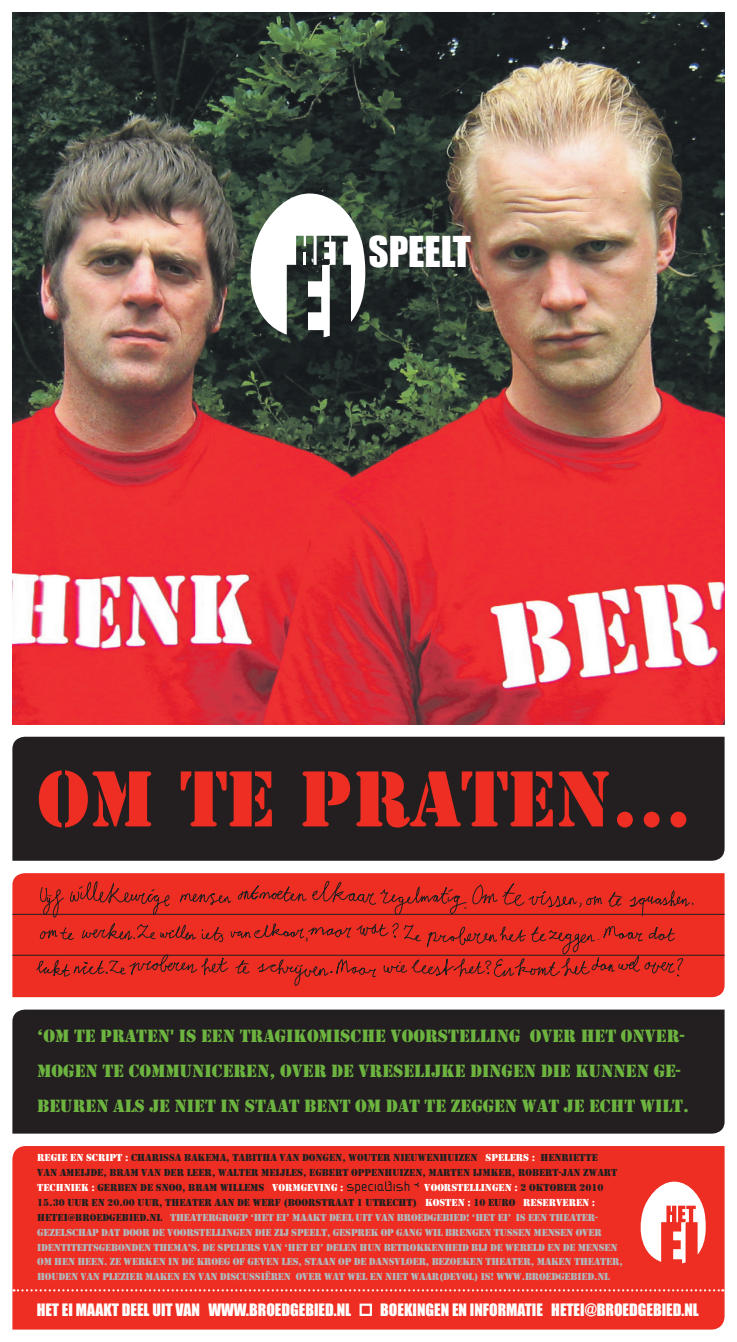
<style>
.page{position:relative;width:737px;height:1342px;background:#fff}
.page>*{position:absolute;margin:0;border:0;box-sizing:border-box;transform-origin:0 0}
.t1{font:73.5px "Stencil Std";color:#ee2e22}
.t2{font:39.02px "Impact";color:#fff}
.t3{font:18.38px/35px "Stencil";color:#6cb43f}
.t4{font:15.75px "Impact";color:#fff}
.t5{font:10.5px/14.9px "Stencil";letter-spacing:-.015em;color:#b2b7bb}
.t6{font:10.5px/14.9px "Stencil";color:#231f20}
.t7{font:10.5px "Stencil";color:#fff}
.s1{color:#fff}
.s2{color:#231f20}
</style>
<div class="page">
<div style="left:12px;top:1009px;width:712px;height:125px;background:#231f20"></div>
<img style="left:12px;top:12px;width:712px;height:712px">
<div style="left:12px;top:873px;width:712px;height:124px;background:#ee2e22"></div>
<svg style="left:35px;top:880px;width:658px;height:110px"></svg>
<div style="left:12px;top:737px;width:712px;height:124px;background:#231f20"></div>
<svg style="left:244px;top:193px;width:126px;height:144px"></svg>
<div style="left:12px;top:1146px;width:712px;height:183px;background:#ee2e22"></div>
<svg style="left:637px;top:1182px;width:71px;height:81px"></svg>
<svg style="left:347px;top:1181px;width:71px;height:13px"></svg>
<svg style="left:13px;top:1289px;width:710px;height:2px"></svg>
<div style="left:359px;top:1303px;width:13px;height:13px;border:2px solid #fff"></div>
<hr style="left:12px;top:914px;width:712px;height:1px;background:#231f20">
<hr style="left:12px;top:955px;width:712px;height:1px;background:#231f20">
<p class="t2" style="left:368px;top:227px;width:104px">SPEELT</p>
<p class="t1" style="left:37px;top:751px;width:656px">OM TE PRATEN...</p>
<p class="t3" style="left:37px;top:1018px;width:653px">‘OM TE PRATEN' IS EEN TRAGIKOMISCHE VOORSTELLING OVER HET ONVER-<br>MOGEN TE COMMUNICEREN, OVER DE VRESELIJKE DINGEN DIE KUNNEN GE-<br>BEUREN ALS JE NIET IN STAAT BENT OM DAT TE ZEGGEN WAT JE ECHT WILT.</p>
<p class="t6" style="left:37px;top:1150px;width:582px"><span class="s1">REGIE EN SCRIPT :</span> CHARISSA BAKEMA, TABITHA VAN DONGEN, WOUTER NIEUWENHUIZEN <span class="s1">SPELERS :</span> HENRIETTE<br>VAN AMEIJDE, BRAM VAN DER LEER, WALTER MEIJLES, EGBERT OPPENHUIZEN, MARTEN IJMKER, ROBERT-JAN ZWART<br><span class="s1">TECHNIEK :</span> GERBEN DE SNOO, BRAM WILLEMS <span class="s1">VORMGEVING :</span></p>
<p class="t7" style="left:424px;top:1181px;width:8px">VOO</p>
<p class="t7" style="left:444px;top:1181px;width:161px">RSTELLINGEN : <span class="s2">2 OKTOBER 2010</span></p>
<p class="t5" style="left:37px;top:1195px;width:587px;text-indent:271px"><span class="s2">RSTRAAT 1 UTRECHT)</span> <span class="s1">KOSTEN :</span> <span class="s2">10 EURO</span> <span class="s1">RESERVEREN :<br></span><span class="s2">HETEI@BROEDGEBIED.NL</span> THEATERGROEP ‘HET EI’ MAAKT DEEL UIT VAN BROEDGEBIED! ‘HET EI’ IS EEN THEATER-GEZELSCHAP DAT DOOR DE VOORSTELLINGEN DIE ZIJ SPEELT, GESPREK OP GANG WIL BRENGEN TUSSEN MENSEN OVER IDENTITEITSGEBONDEN THEMA’S. DE SPELERS VAN ‘HET EI’ DELEN HUN BETROKKENHEID BIJ DE WERELD EN DE MENSEN OM HEN HEEN. ZE WERKEN IN DE KROEG OF GEVEN LES, STAAN OP DE DANSVLOER, BEZOEKEN THEATER, MAKEN THEATER, HOUDEN VAN PLEZIER MAKEN EN VAN DISCUSSIËREN OVER WAT WEL EN NIET WAAR(DEVOL) IS! WWW.BROEDGEBIED.NL</p>
<p class="t4" style="left:37px;top:1300px;width:316px">HET EI MAAKT DEEL UIT VAN WWW.BROEDGEBIED.NL</p>
<p class="t4" style="left:380px;top:1300px;width:320px">BOEKINGEN EN INFORMATIE HETEI@BROEDGEBIED.NL</p>
<p class="t6" style="left:37px;top:1195px;width:259px">15.30 UUR EN 20.00 UUR, THEATER AAN DE WERF (BOO</p>
</div>
